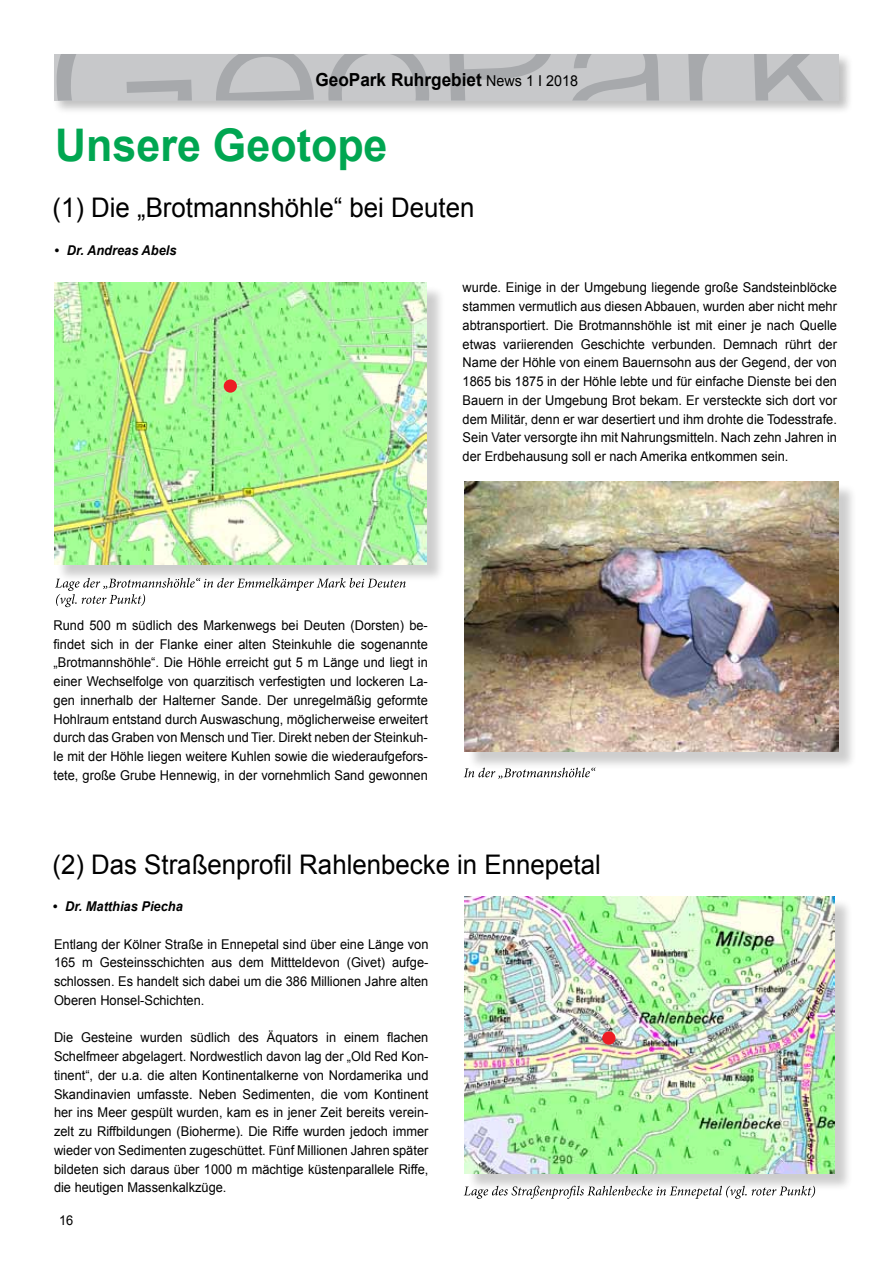
<style>
.page{position:relative;width:893px;height:1263px;background:#fff}
.page>*{position:absolute;margin:0;border:0;box-sizing:border-box;transform-origin:0 0}
.t1{font:700 45px "Arial";color:#00a651;scale:.96 1}
.t2{font:27px "Arial";color:#000;scale:.96 1}
.t3{font:700 18px "Arial";color:#000;scale:.96 1}
.t4{font:13.5px/18.8px "Arial";color:#000;text-align:justify;scale:.95 1}
.t5{font:italic 700 13.5px "Arial";color:#000;scale:.95 1}
.s1{font-weight:400;font-size:15px}
</style>
<div class="page">
<div style="left:52px;top:52px;width:801px;height:63px;background:#000;opacity:.25"></div>
<div style="left:54px;top:54px;width:785px;height:47px;background:#c7c8ca"></div>
<svg style="left:56px;top:54px;width:136px;height:47px"></svg>
<svg style="left:216px;top:54px;width:98px;height:47px"></svg>
<svg style="left:328px;top:54px;width:101px;height:47px"></svg>
<svg style="left:449px;top:54px;width:102px;height:47px"></svg>
<svg style="left:572px;top:54px;width:87px;height:47px"></svg>
<svg style="left:688px;top:54px;width:21px;height:47px"></svg>
<svg style="left:754px;top:54px;width:69px;height:47px"></svg>
<div style="left:56px;top:285px;width:389px;height:298px;background:#000;opacity:.2"></div>
<img style="left:54px;top:283px;width:372px;height:281px">
<div style="left:467px;top:484px;width:390px;height:286px;background:#000;opacity:.2"></div>
<img style="left:465px;top:481px;width:374px;height:271px">
<div style="left:467px;top:898px;width:386px;height:294px;background:#000;opacity:.2"></div>
<img style="left:465px;top:896px;width:369px;height:277px">
<svg style="left:464px;top:1186px;width:351px;height:13px"></svg>
<svg style="left:464px;top:767px;width:132px;height:12px"></svg>
<div style="left:602px;top:1031px;width:13px;height:14px;background:#ed1d24;border-radius:50%"></div>
<svg style="left:55px;top:578px;width:351px;height:29px"></svg>
<div style="left:224px;top:379px;width:13px;height:14px;background:#ed1d24;border-radius:50%"></div>
<h3 class="t3" style="left:315px;top:68px;width:275px">GeoPark Ruhrgebiet <span class="s1">News 1 I 2018</span></h3>
<h1 class="t1" style="left:55px;top:115px;width:348px">Unsere Geotope</h1>
<h2 class="t2" style="left:52px;top:190px;width:441px">(1) Die „Brotmannshöhle“ bei Deuten</h2>
<p class="t5" style="left:54px;top:241px;width:130px">• Dr. Andreas Abels</p>
<p class="t4" style="left:463px;top:278px;width:396px">wurde. Einige in der Umgebung liegende große Sandsteinblöcke stammen vermutlich aus diesen Abbauen, wurden aber nicht mehr abtransportiert. Die Brotmannshöhle ist mit einer je nach Quelle etwas variierenden Geschichte verbunden. Demnach rührt der Name der Höhle von einem Bauernsohn aus der Gegend, der von 1865 bis 1875 in der Höhle lebte und für einfache Dienste bei den Bauern in der Umgebung Brot bekam. Er versteckte sich dort vor dem Militär, denn er war desertiert und ihm drohte die Todesstrafe.<br>Sein Vater versorgte ihn mit Nahrungsmitteln. Nach zehn Jahren in der Erdbehausung soll er nach Amerika entkommen sein.</p>
<p class="t4" style="left:54px;top:616px;width:396px">Rund 500 m südlich des Markenwegs bei Deuten (Dorsten) be&shy;findet sich in der Flanke einer alten Steinkuhle die sogenannte „Brotmannshöhle“. Die Höhle erreicht gut 5 m Länge und liegt in einer Wechselfolge von quarzitisch verfestigten und lockeren La&shy;gen innerhalb der Halterner Sande. Der unregelmäßig geformte Hohlraum entstand durch Auswaschung, möglicherweise erweitert durch das Graben von Mensch und Tier. Direkt neben der Steinkuh&shy;le mit der Höhle liegen weitere Kuhlen sowie die wiederaufgefors&shy;tete, große Grube Hennewig, in der vornehmlich Sand gewonnen</p>
<h2 class="t2" style="left:52px;top:846px;width:573px">(2) Das Straßenprofil Rahlenbecke in Ennepetal</h2>
<p class="t5" style="left:52px;top:897px;width:139px">• Dr. Matthias Piecha</p>
<p class="t4" style="left:54px;top:935px;width:396px">Entlang der Kölner Straße in Ennepetal sind über eine Länge von 165 m Gesteinsschichten aus dem Mittteldevon (Givet) aufge&shy;schlossen. Es handelt sich dabei um die 386 Millionen Jahre alten Oberen Honsel-Schichten.</p>
<p class="t4" style="left:54px;top:1028px;width:396px">Die Gesteine wurden südlich des Äquators in einem flachen Schelfmeer abgelagert. Nordwestlich davon lag der „Old Red Kon&shy;tinent“, der u.a. die alten Kontinentalkerne von Nordamerika und Skandinavien umfasste. Neben Sedimenten, die vom Kontinent her ins Meer gespült wurden, kam es in jener Zeit bereits verein&shy;zelt zu Riffbildungen (Bioherme). Die Riffe wurden jedoch immer wieder von Sedimenten zugeschüttet. Fünf Millionen Jahren später bildeten sich daraus über 1000 m mächtige küstenparallele Riffe, die heutigen Massenkalkzüge.</p>
<p class="t4" style="left:59px;top:1211px;width:17px">16</p>
</div>
